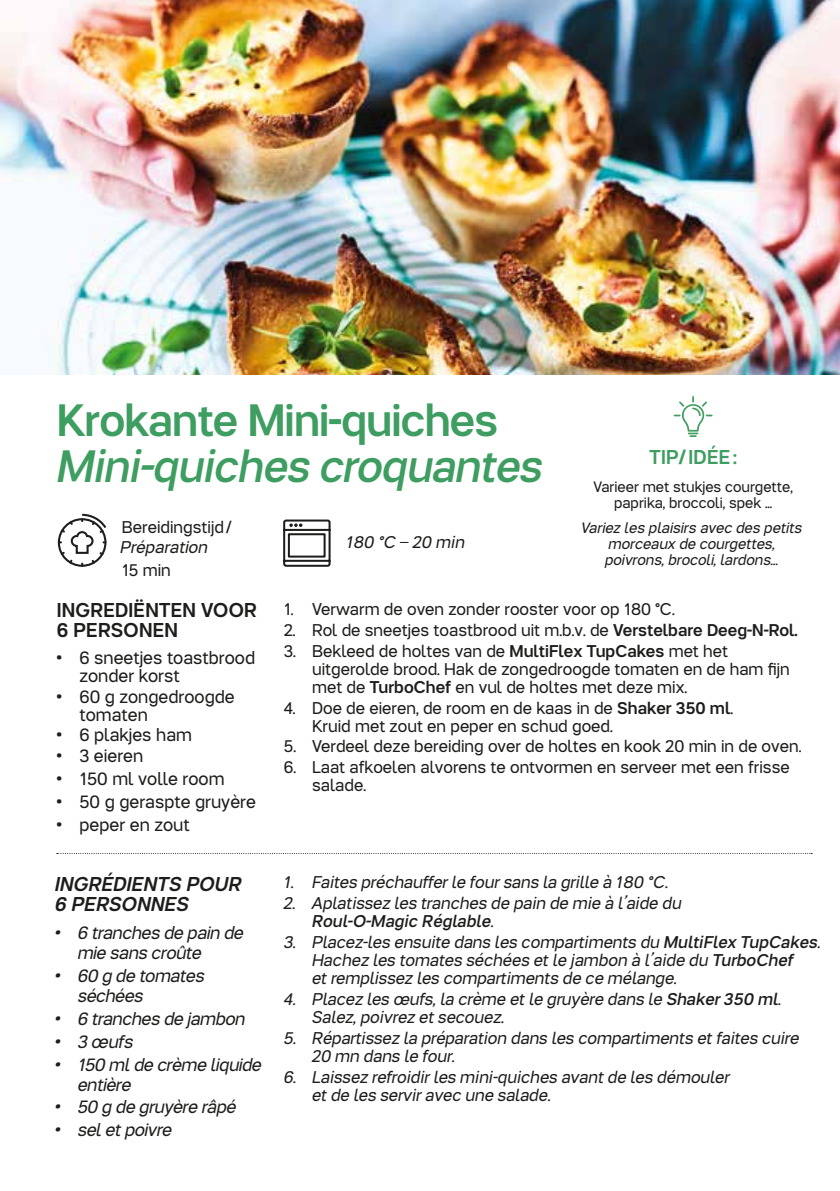
<style>
.page{position:relative;width:840px;height:1191px;background:#fff}
.page>*{position:absolute;margin:0;border:0;box-sizing:border-box;transform-origin:0 0}
.t1{font:italic 500 45.2px "Tupper PRO";letter-spacing:-.02em;color:#3e9d60}
.t2{font:500 45.2px "Tupper PRO";letter-spacing:-.02em;color:#3e9d60}
.t3{font:500 20px/20px "Tupper PR Oitalic";letter-spacing:.01em;color:#1d1d1b}
.t4{font:500 20px/20px "Tupper PRO";letter-spacing:.01em;color:#1d1d1b}
.t5{font:500 20px "Tupper PRO";letter-spacing:.01em;color:#3e9d60}
.t6{font:18px/20px "Tupper PR Oitalic";letter-spacing:-.02em;color:#1d1d1b}
.t7{font:18px/18px "Tupper PRO";color:#1d1d1b}
.t8{font:italic 17px/18px "Tupper PRO";letter-spacing:-.005em;color:#1d1d1b}
.t9{font:17px/18px "Tupper PRO";color:#1d1d1b}
.t10{font:17px "Tupper PR Oitalic";color:#1d1d1b}
.t11{font:15px/16px "Tupper PR Oitalic";color:#1d1d1b;text-align:center}
.t12{font:15px/16px "Tupper PRO";color:#1d1d1b;text-align:center}
.s1{font-weight:500}
</style>
<div class="page">
<img style="left:0;top:0;width:839px;height:374px">
<svg style="left:57px;top:853px;width:754px;height:1px"></svg>
<svg style="left:673px;top:396px;width:39px;height:41px"></svg>
<svg style="left:283px;top:519px;width:48px;height:48px"></svg>
<svg style="left:57px;top:513px;width:50px;height:54px"></svg>
<h1 class="t2" style="left:57px;top:383px;width:442px">Krokante Mini-quiches</h1>
<h1 class="t1" style="left:57px;top:439px;width:487px">Mini-quiches croquantes</h1>
<p class="t5" style="left:649px;top:441px;width:89px">TIP/IDÉE:</p>
<p class="t12" style="left:593px;top:478px;width:201px">Varieer met stukjes courgette, paprika, broccoli, spek ...</p>
<p class="t11" style="left:582px;top:518px;width:222px">Variez les plaisirs avec des petits morceaux de courgettes, poivrons, brocoli, lardons…</p>
<p class="t9" style="left:122px;top:516px;width:111px">Bereidingstijd/</p>
<p class="t10" style="left:122px;top:533px;width:89px">Préparation</p>
<p class="t9" style="left:122px;top:559px;width:51px">15 min</p>
<p class="t4" style="left:57px;top:599px;width:201px">INGREDIËNTEN VOOR<br>6 PERSONEN</p>
<p class="t7" style="left:79px;top:647px;width:177px;text-indent:-23px">• 6 sneetjes toastbrood zonder korst</p>
<p class="t7" style="left:79px;top:686px;width:157px;text-indent:-23px">• 60 g zongedroogde tomaten</p>
<p class="t7" style="left:57px;top:724px;width:137px">• 6 plakjes ham</p>
<p class="t7" style="left:57px;top:745px;width:88px">• 3 eieren</p>
<p class="t7" style="left:57px;top:768px;width:169px">• 150 ml volle room</p>
<p class="t7" style="left:57px;top:791px;width:201px">• 50 g geraspte gruyère</p>
<p class="t7" style="left:57px;top:814px;width:134px">• peper en zout</p>
<p class="t8" style="left:346px;top:533px;width:120px">180 °C – 20 min</p>
<p class="t9" style="left:283px;top:598px;width:392px">1. Verwarm de oven zonder rooster voor op 180 °C.</p>
<p class="t9" style="left:283px;top:619px;width:515px">2. Rol de sneetjes toastbrood uit m.b.v. de <span class="s1">Verstelbare Deeg-N-Rol.</span></p>
<p class="t9" style="left:312px;top:640px;width:479px;text-indent:-28px">3. Bekleed de holtes van de <span class="s1">MultiFlex TupCakes</span> met het uitgerolde brood. Hak de zongedroogde tomaten en de ham fijn met de <span class="s1">TurboChef</span> en vul de holtes met deze mix.</p>
<p class="t9" style="left:312px;top:697px;width:422px;text-indent:-28px">4. Doe de eieren, de room en de kaas in de <span class="s1">Shaker 350 ml</span>.<br>Kruid met zout en peper en schud goed.</p>
<p class="t9" style="left:283px;top:736px;width:519px">5. Verdeel deze bereiding over de holtes en kook 20 min in de oven.</p>
<p class="t9" style="left:312px;top:757px;width:479px;text-indent:-28px">6. Laat afkoelen alvorens te ontvormen en serveer met een frisse salade.</p>
<p class="t3" style="left:57px;top:872px;width:188px">INGRÉDIENTS POUR<br>6 PERSONNES</p>
<p class="t6" style="left:79px;top:921px;width:167px;text-indent:-23px">• 6 tranches de pain de mie sans croûte</p>
<p class="t6" style="left:79px;top:964px;width:128px;text-indent:-23px">• 60 g de tomates séchées</p>
<p class="t6" style="left:57px;top:1007px;width:192px">• 6 tranches de jambon</p>
<p class="t6" style="left:57px;top:1030px;width:80px">• 3 œufs</p>
<p class="t6" style="left:79px;top:1052px;width:185px;text-indent:-23px">• 150 ml de crème liquide entière</p>
<p class="t6" style="left:57px;top:1095px;width:183px">• 50 g de gruyère râpé</p>
<p class="t6" style="left:57px;top:1118px;width:118px">• sel et poivre</p>
<p class="t8" style="left:283px;top:873px;width:386px">1. Faites préchauffer le four sans la grille à 180 °C.</p>
<p class="t8" style="left:312px;top:894px;width:371px;text-indent:-28px">2. Aplatissez les tranches de pain de mie à l’aide du<br><span class="s1">Roul-O-Magic Réglable</span>.</p>
<p class="t8" style="left:312px;top:933px;width:510px;text-indent:-28px">3. Placez-les ensuite dans les compartiments du <span class="s1">MultiFlex TupCakes</span>.<br>Hachez les tomates séchées et le jambon à l’aide du <span class="s1">TurboChef<br></span>et remplissez les compartiments de ce mélange.</p>
<p class="t8" style="left:312px;top:990px;width:471px;text-indent:-28px">4. Placez les œufs, la crème et le gruyère dans le <span class="s1">Shaker 350 ml</span>.<br>Salez, poivrez et secouez.</p>
<p class="t8" style="left:312px;top:1029px;width:488px;text-indent:-28px">5. Répartissez la préparation dans les compartiments et faites cuire<br>20 mn dans le four.</p>
<p class="t8" style="left:312px;top:1068px;width:419px;text-indent:-28px">6. Laissez refroidir les mini-quiches avant de les démouler et de les servir avec une salade.</p>
</div>
